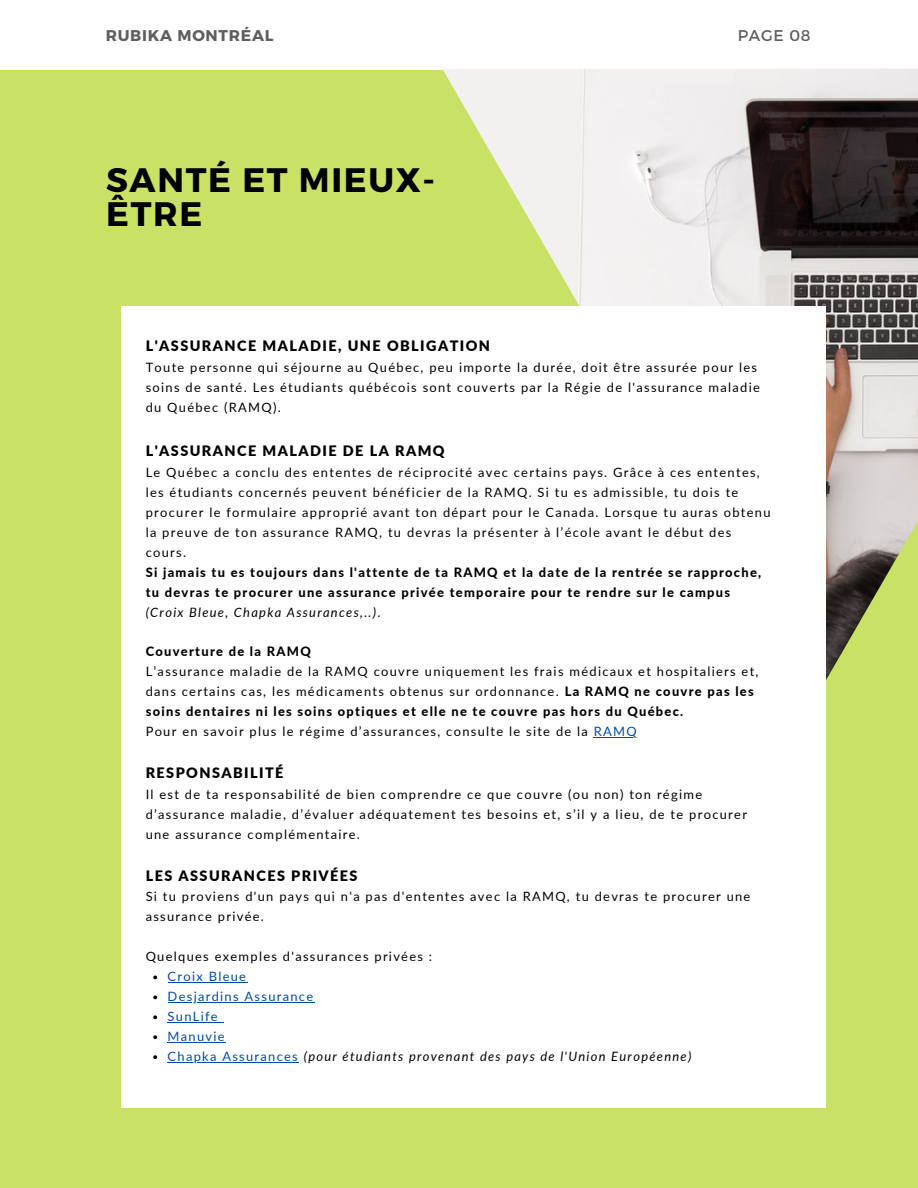
<style>
.page{position:relative;width:918px;height:1188px;background:#c9e265}
.page>*{position:absolute;margin:0;border:0;box-sizing:border-box;transform-origin:0 0}
.t1{font:700 33.9px/33.9px "Montserrat";letter-spacing:.05em;color:#000}
.t2{font:700 15.6px "Montserrat";letter-spacing:.05em;color:#5e5e5e}
.t3{font:15.6px "Montserrat";letter-spacing:.05em;color:#5e5e5e}
.t4{font:900 14.4px "Lato";letter-spacing:.1em;color:#000}
.t5{font:12.9px/20px "Lato";letter-spacing:.1em;color:#000}
.t6{font:800 12.9px/20px "Lato";letter-spacing:.1em;color:#000}
.t7{font:12.9px/20px "Lato";letter-spacing:.1em;color:#004aad}
.s1{font-weight:400;font-style:italic}
.s2{font-weight:400}
.s3{font-weight:800}
.s4{color:#004aad}
.s5{font-style:italic;color:#000}
</style>
<div class="page">
<div style="left:0;top:0;width:918px;height:70px;background:#fff"></div>
<img style="left:442px;top:69px;width:476px;height:611px">
<div style="left:122px;top:307px;width:704px;height:801px;background:#fff"></div>
<hr style="left:594px;top:737px;width:44px;height:1px;background:#004aad">
<svg style="left:153px;top:976px;width:4px;height:3px"></svg>
<hr style="left:168px;top:982px;width:79px;height:1px;background:#004aad">
<svg style="left:153px;top:995px;width:4px;height:4px"></svg>
<hr style="left:168px;top:1002px;width:147px;height:1px;background:#004aad">
<svg style="left:153px;top:1015px;width:4px;height:4px"></svg>
<hr style="left:168px;top:1022px;width:51px;height:1px;background:#004aad">
<svg style="left:153px;top:1035px;width:4px;height:4px"></svg>
<hr style="left:168px;top:1042px;width:58px;height:1px;background:#004aad">
<svg style="left:153px;top:1055px;width:4px;height:4px"></svg>
<hr style="left:168px;top:1062px;width:131px;height:1px;background:#004aad">
<p class="t2" style="left:106px;top:25px;width:169px">RUBIKA MONTRÉAL</p>
<p class="t3" style="left:738px;top:25px;width:74px">PAGE 08</p>
<h1 class="t1" style="left:106px;top:162px;width:331px">SANTÉ ET MIEUX-<br>ÊTRE</h1>
<p class="t4" style="left:146px;top:337px;width:346px">L'ASSURANCE MALADIE, UNE OBLIGATION</p>
<p class="t5" style="left:146px;top:357px;width:616px">Toute personne qui séjourne au Québec, peu importe la durée, doit être assurée pour les soins de santé. Les étudiants québécois sont couverts par la Régie de l'assurance maladie du Québec (RAMQ).</p>
<p class="t4" style="left:146px;top:442px;width:300px">L'ASSURANCE MALADIE DE LA RAMQ</p>
<p class="t5" style="left:146px;top:462px;width:626px">Le Québec a conclu des ententes de réciprocité avec certains pays. Grâce à ces ententes, les étudiants concernés peuvent bénéficier de la RAMQ. Si tu es admissible, tu dois te procurer le formulaire approprié avant ton départ pour le Canada. Lorsque tu auras obtenu la preuve de ton assurance RAMQ, tu devras la présenter à l’école avant le début des cours.</p>
<p class="t6" style="left:146px;top:562px;width:617px">Si jamais tu es toujours dans l'attente de ta RAMQ et la date de la rentrée se rapproche, tu devras te procurer une assurance privée temporaire pour te rendre sur le campus <span class="s1">(Croix Bleue, Chapka Assurances,..)</span><span class="s2">.</span></p>
<p class="t6" style="left:146px;top:642px;width:167px">Couverture de la RAMQ</p>
<p class="t5" style="left:146px;top:661px;width:614px">L’assurance maladie de la RAMQ couvre uniquement les frais médicaux et hospitaliers et, dans certains cas, les médicaments obtenus sur ordonnance. <span class="s3">La RAMQ ne couvre pas les soins dentaires ni les soins optiques et elle ne te couvre pas hors du Québec.<br></span>Pour en savoir plus le régime d’assurances, consulte le site de la <span class="s4">RAMQ</span></p>
<p class="t4" style="left:146px;top:764px;width:139px">RESPONSABILITÉ</p>
<p class="t5" style="left:146px;top:784px;width:603px">Il est de ta responsabilité de bien comprendre ce que couvre (ou non) ton régime d’assurance maladie, d’évaluer adéquatement tes besoins et, s’il y a lieu, de te procurer une assurance complémentaire.</p>
<p class="t4" style="left:146px;top:866px;width:213px">LES ASSURANCES PRIVÉES</p>
<p class="t5" style="left:146px;top:887px;width:606px">Si tu proviens d'un pays qui n'a pas d'ententes avec la RAMQ, tu devras te procurer une assurance privée.</p>
<p class="t5" style="left:146px;top:946px;width:288px">Quelques exemples d'assurances privées :</p>
<p class="t7" style="left:168px;top:966px;width:525px">Croix Bleue<br>Desjardins Assurance<br>SunLife<br>Manuvie<br>Chapka Assurances <span class="s5">(pour étudiants provenant des pays de l'Union Européenne)</span></p>
</div>
